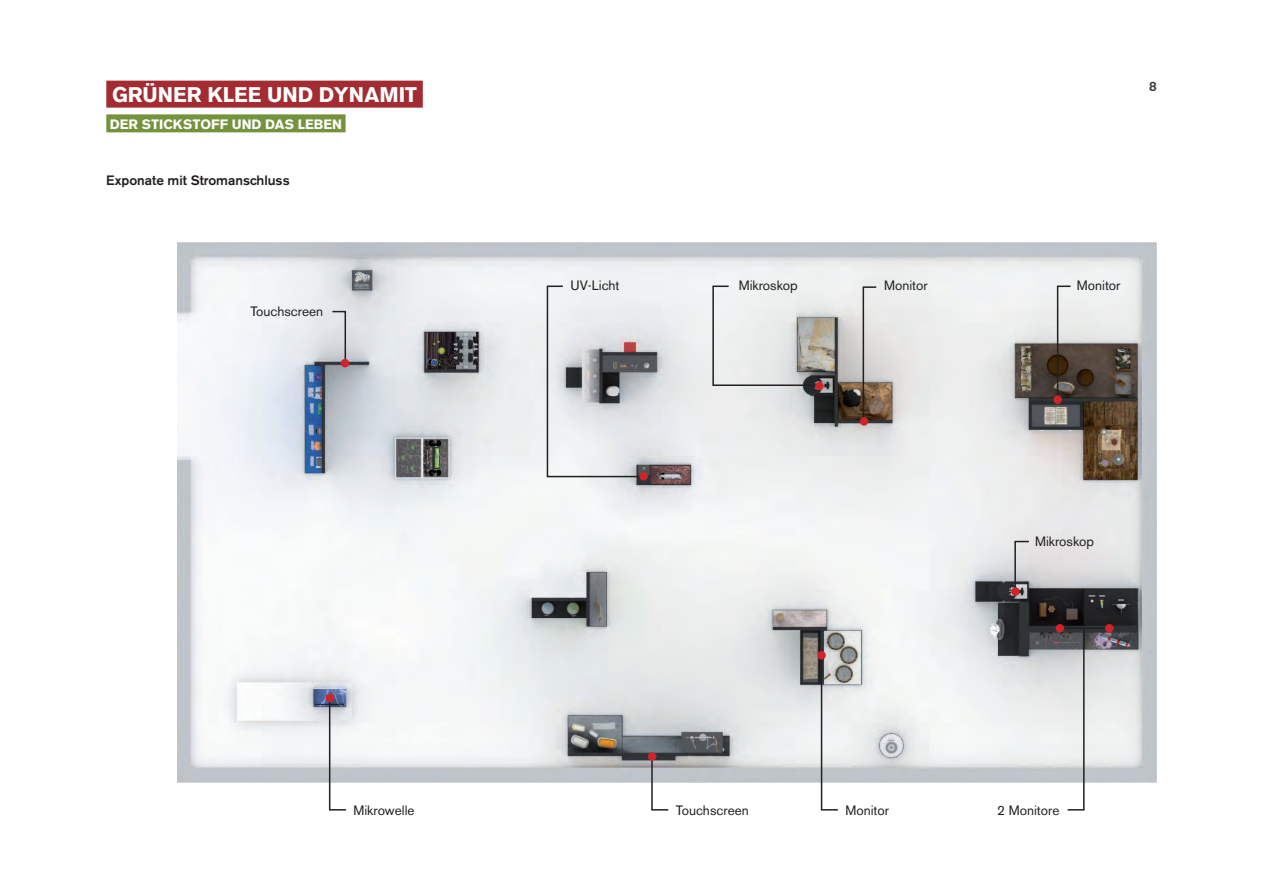
<style>
.page{position:relative;width:1263px;height:893px;background:#fff}
.page>*{position:absolute;margin:0;border:0;box-sizing:border-box;transform-origin:0 0}
.t1{font:700 21px "Akzidenz Grotesk BE";color:#fff}
.t2{font:13.5px "Akzidenz Grotesk BE";color:#231f20}
.t3{font:500 13.5px "Akzidenz Grotesk BE";color:#231f20}
.t4{font:700 13.5px "Akzidenz Grotesk BE";color:#fff}
.t5{font:500 13.5px "Akzidenz Grotesk BE";color:#3e3e3f}
</style>
<div class="page">
<img style="left:178px;top:242px;width:979px;height:541px">
<svg style="left:712px;top:285px;width:109px;height:102px"></svg>
<svg style="left:331px;top:310px;width:16px;height:54px"></svg>
<svg style="left:1056px;top:285px;width:16px;height:112px"></svg>
<div style="left:341px;top:359px;width:8px;height:8px;background:#d1232a;border-radius:50%"></div>
<div style="left:1053px;top:395px;width:9px;height:9px;background:#d1232a;border-radius:50%"></div>
<div style="left:815px;top:382px;width:9px;height:8px;background:#d1232a;border-radius:50%"></div>
<div style="left:860px;top:417px;width:8px;height:9px;background:#d1232a;border-radius:50%"></div>
<svg style="left:328px;top:699px;width:19px;height:112px"></svg>
<svg style="left:546px;top:285px;width:99px;height:193px"></svg>
<div style="left:639px;top:472px;width:9px;height:8px;background:#d1232a;border-radius:50%"></div>
<div style="left:326px;top:694px;width:8px;height:8px;background:#d1232a;border-radius:50%"></div>
<svg style="left:820px;top:656px;width:19px;height:155px"></svg>
<svg style="left:1066px;top:629px;width:19px;height:182px"></svg>
<div style="left:817px;top:651px;width:9px;height:8px;background:#d1232a;border-radius:50%"></div>
<svg style="left:1014px;top:540px;width:16px;height:53px"></svg>
<svg style="left:862px;top:286px;width:16px;height:133px"></svg>
<hr style="left:1063px;top:627px;width:43px;height:2px;background:#231f20">
<div style="left:1105px;top:624px;width:8px;height:8px;background:#d1232a;border-radius:50%"></div>
<div style="left:1056px;top:624px;width:8px;height:8px;background:#d1232a;border-radius:50%"></div>
<div style="left:1011px;top:587px;width:8px;height:9px;background:#d1232a;border-radius:50%"></div>
<div style="left:106px;top:81px;width:317px;height:27px;background:#a22c31"></div>
<div style="left:106px;top:114px;width:240px;height:18px;background:#75933d"></div>
<svg style="left:650px;top:758px;width:20px;height:53px"></svg>
<div style="left:648px;top:752px;width:8px;height:9px;background:#d1232a;border-radius:50%"></div>
<h1 class="t1" style="left:112px;top:82px;width:307px">GRÜNER KLEE UND DYNAMIT</h1>
<p class="t4" style="left:110px;top:116px;width:233px">DER STICKSTOFF UND DAS LEBEN</p>
<p class="t3" style="left:106px;top:172px;width:185px">Exponate mit Stromanschluss</p>
<p class="t2" style="left:250px;top:304px;width:74px">Touchscreen</p>
<p class="t2" style="left:570px;top:277px;width:50px">UV-Licht</p>
<p class="t5" style="left:1149px;top:78px;width:9px">8</p>
<p class="t2" style="left:739px;top:277px;width:61px">Mikroskop</p>
<p class="t2" style="left:884px;top:277px;width:45px">Monitor</p>
<p class="t2" style="left:1077px;top:277px;width:45px">Monitor</p>
<p class="t2" style="left:1035px;top:533px;width:61px">Mikroskop</p>
<p class="t2" style="left:353px;top:802px;width:63px">Mikrowelle</p>
<p class="t2" style="left:676px;top:802px;width:74px">Touchscreen</p>
<p class="t2" style="left:845px;top:802px;width:45px">Monitor</p>
<p class="t2" style="left:997px;top:802px;width:64px">2 Monitore</p>
</div>
